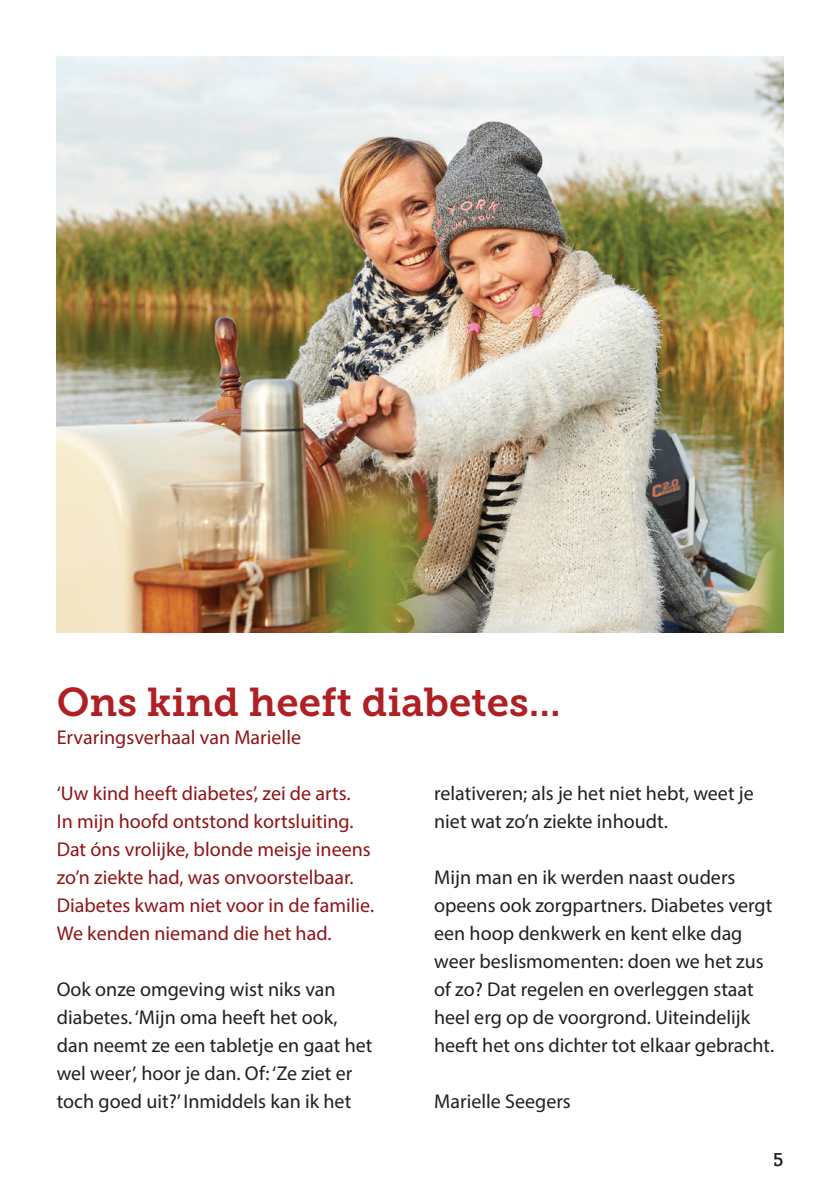
<style>
.page{position:relative;width:840px;height:1191px;background:#fff}
.page>*{position:absolute;margin:0;border:0;box-sizing:border-box;transform-origin:0 0}
.t1{font:40px "Museo Slab 700";color:#b01f23}
.t2{font:20px/28px "Myriad Pro";color:#231f20}
.t3{font:20px/28px "Myriad Pro";color:#8f1417}
.t4{font:18px "Theorem W00";color:#231f20}
</style>
<div class="page">
<img style="left:57px;top:57px;width:725px;height:575px">
<h1 class="t1" style="left:57px;top:679px;width:505px">Ons kind heeft diabetes...</h1>
<p class="t3" style="left:57px;top:723px;width:246px">Ervaringsverhaal van Marielle</p>
<p class="t3" style="left:57px;top:779px;width:319px">‘Uw kind heeft diabetes’, zei de arts.<br>In mijn hoofd ontstond kortsluiting.<br>Dat óns vrolijke, blonde meisje ineens zo’n ziekte had, was onvoorstelbaar.<br>Diabetes kwam niet voor in de familie.<br>We kenden niemand die het had.</p>
<p class="t2" style="left:434px;top:779px;width:321px">relativeren; als je het niet hebt, weet je niet wat zo’n ziekte inhoudt.</p>
<p class="t2" style="left:434px;top:863px;width:341px">Mijn man en ik werden naast ouders opeens ook zorgpartners. Diabetes vergt een hoop denkwerk en kent elke dag weer beslismomenten: doen we het zus of zo? Dat regelen en overleggen staat heel erg op de voorgrond. Uiteindelijk heeft het ons dichter tot elkaar gebracht.</p>
<p class="t2" style="left:434px;top:1087px;width:138px">Marielle Seegers</p>
<p class="t2" style="left:57px;top:975px;width:317px">Ook onze omgeving wist niks van diabetes. ‘Mijn oma heeft het ook, dan neemt ze een tabletje en gaat het wel weer’, hoor je dan. Of: ‘Ze ziet er toch goed uit?’ Inmiddels kan ik het</p>
<p class="t4" style="left:773px;top:1149px;width:11px">5</p>
</div>
